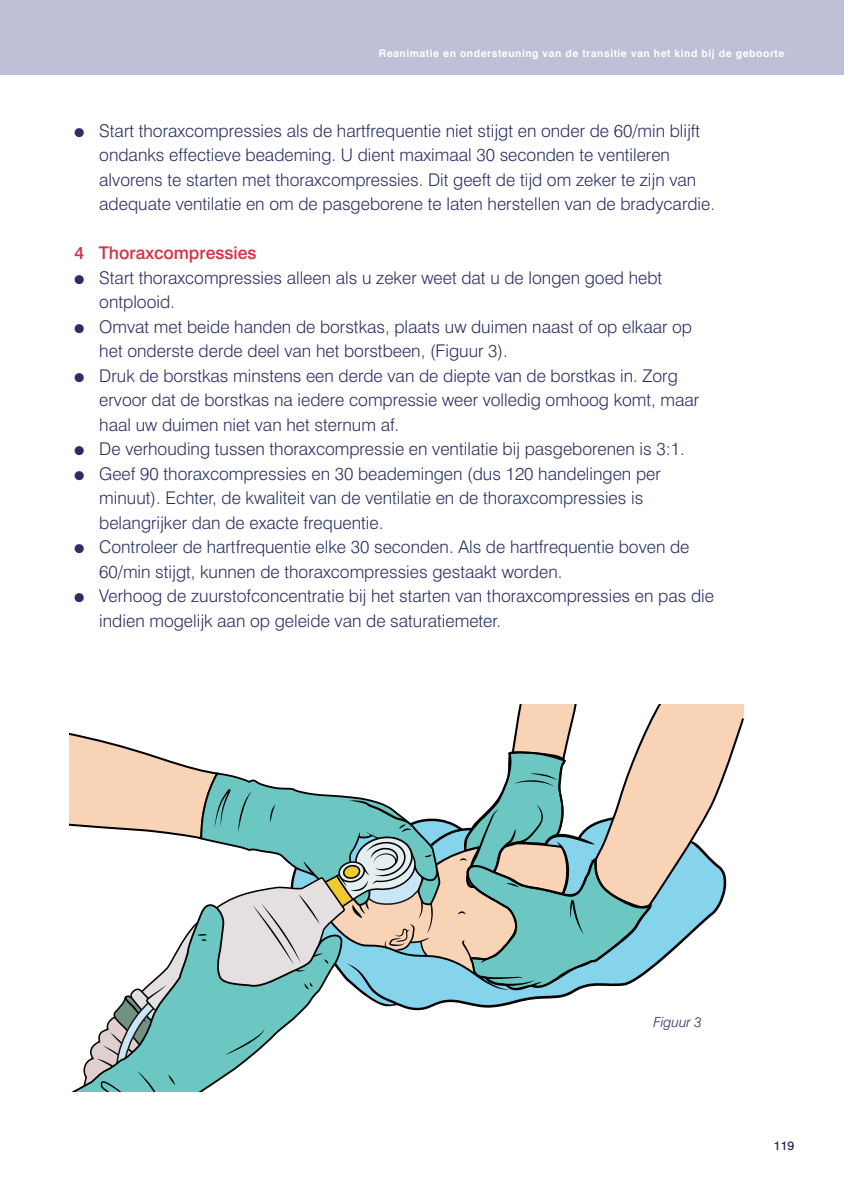
<style>
.page{position:relative;width:844px;height:1191px;background:#fff}
.page>*{position:absolute;margin:0;border:0;box-sizing:border-box;transform-origin:0 0}
.t1{font:300 17.5px/24.5px "Swiss 721 BT";color:#292e63}
.t2{font:500 17.5px "Swiss 721 BT";color:#d63146}
.t3{font:italic 300 14px "Swiss 721 BT";color:#292e63}
.t4{font:500 12.25px "Swiss 721 BT";color:#292e63}
.t5{font:700 10.5px "Swiss 721 BT";letter-spacing:.05em;color:#fff}
.s1{font-family:"Monotype Sorts";font-weight:400;font-size:12.25px}
</style>
<div class="page">
<div style="left:0;top:0;width:843px;height:75px;background:#bfbfd5"></div>
<svg style="left:70px;top:705px;width:672px;height:386px"></svg>
<p class="t5" style="left:378px;top:50px;width:407px">Reanimatie en ondersteuning van de transitie van het kind bij de geboorte</p>
<p class="t5" style="left:590px;top:50px;width:196px">Ba al reanimatie van volwassenen</p>
<p class="t1" style="left:99px;top:120px;width:617px;text-indent:-25px"><span class="s1">l</span> Start thoraxcompressies als de hartfrequentie niet stijgt en onder de 60/min blijft ondanks effectieve beademing. U dient maximaal 30 seconden te ventileren alvorens te starten met thoraxcompressies. Dit geeft de tijd om zeker te zijn van adequate ventilatie en om de pasgeborene te laten herstellen van de bradycardie.</p>
<p class="t2" style="left:74px;top:246px;width:184px">4 Thoraxcompressies</p>
<p class="t1" style="left:74px;top:267px;width:589px"><span class="s1">l</span> Start thoraxcompressies alleen als u zeker weet dat u de longen goed hebt</p>
<p class="t1" style="left:99px;top:291px;width:77px">ontplooid.</p>
<p class="t1" style="left:74px;top:316px;width:619px"><span class="s1">l</span> Omvat met beide handen de borstkas, plaats uw duimen naast of op elkaar op</p>
<p class="t1" style="left:99px;top:340px;width:410px">het onderste derde deel van het borstbeen, (Figuur 3).</p>
<p class="t1" style="left:74px;top:365px;width:604px"><span class="s1">l</span> Druk de borstkas minstens een derde van de diepte van de borstkas in. Zorg</p>
<p class="t1" style="left:99px;top:389px;width:601px">ervoor dat de borstkas na iedere compressie weer volledig omhoog komt, maar</p>
<p class="t1" style="left:99px;top:414px;width:301px">haal uw duimen niet van het sternum af.</p>
<p class="t1" style="left:74px;top:438px;width:611px"><span class="s1">l</span> De verhouding tussen thoraxcompressie en ventilatie bij pasgeborenen is 3:1.</p>
<p class="t1" style="left:74px;top:463px;width:587px"><span class="s1">l</span> Geef 90 thoraxcompressies en 30 beademingen (dus 120 handelingen per</p>
<p class="t1" style="left:99px;top:487px;width:545px">minuut). Echter, de kwaliteit van de ventilatie en de thoraxcompressies is</p>
<p class="t1" style="left:99px;top:512px;width:285px">belangrijker dan de exacte frequentie.</p>
<p class="t1" style="left:74px;top:536px;width:616px"><span class="s1">l</span> Controleer de hartfrequentie elke 30 seconden. Als de hartfrequentie boven de</p>
<p class="t1" style="left:99px;top:561px;width:464px">60/min stijgt, kunnen de thoraxcompressies gestaakt worden.</p>
<p class="t1" style="left:74px;top:585px;width:641px"><span class="s1">l</span> Verhoog de zuurstofconcentratie bij het starten van thoraxcompressies en pas die</p>
<p class="t1" style="left:99px;top:610px;width:403px">indien mogelijk aan op geleide van de saturatiemeter.</p>
<p class="t3" style="left:653px;top:1017px;width:50px">Figuur 3</p>
<p class="t4" style="left:773px;top:1141px;width:22px">119</p>
</div>
